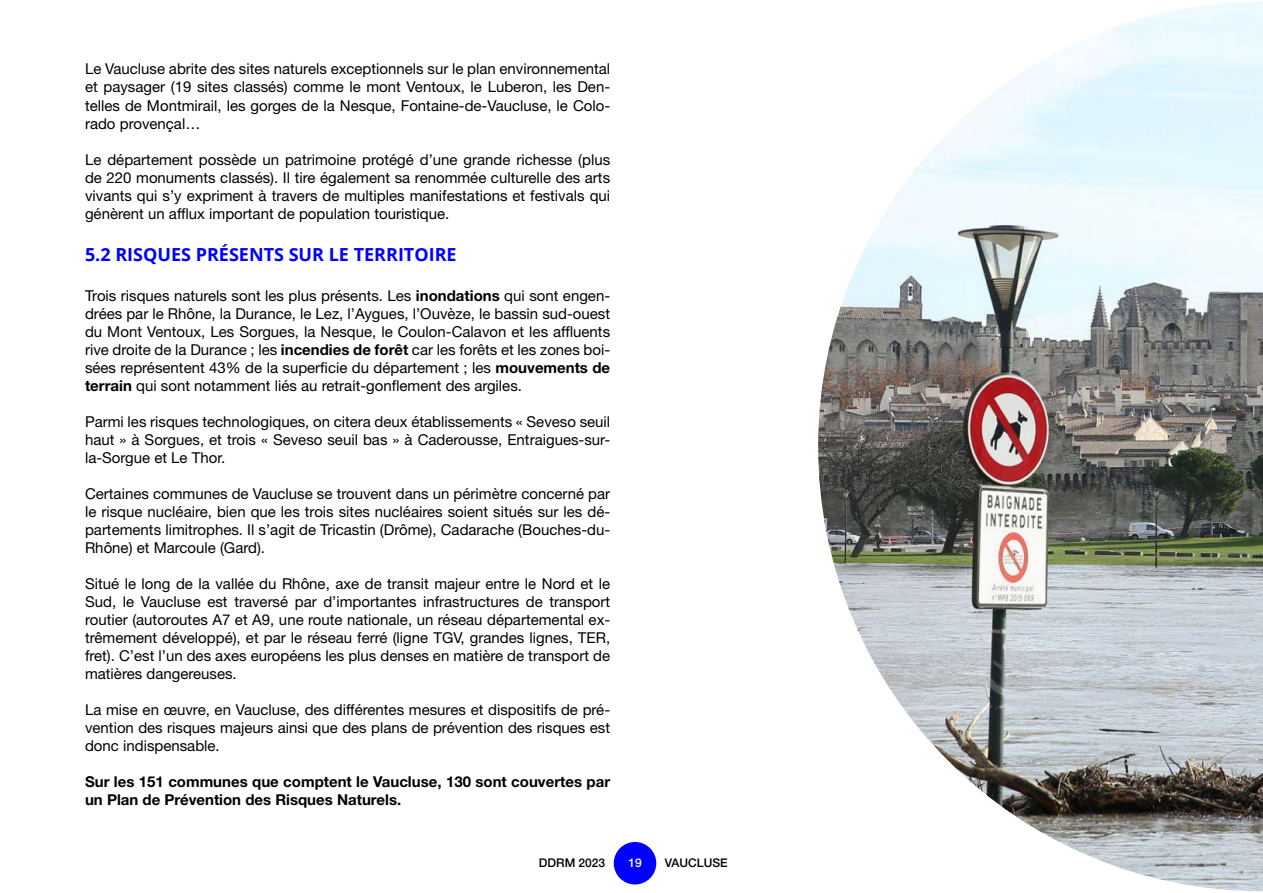
<style>
.page{position:relative;width:1263px;height:893px;background:#fff}
.page>*{position:absolute;margin:0;border:0;box-sizing:border-box;transform-origin:0 0}
.t1{font:700 18px "Open Sans";color:#00f}
.t2{font:15px/18px "Helvetica Neue LT Std";color:#000;text-align:justify}
.t3{font:700 15px/18px "Helvetica Neue LT Std";color:#000}
.t4{font:500 12px "Helvetica Neue LT Std";color:#000}
.t5{font:500 12px "Helvetica Neue LT Std";color:#fff}
.s1{font-weight:700}
</style>
<div class="page">
<div style="left:614px;top:842px;width:42px;height:42px;background:#00f;border-radius:50%"></div>
<svg style="left:818px;top:2px;width:445px;height:890px"></svg>
<p class="t2" style="left:85px;top:60px;width:527px">Le Vaucluse abrite des sites naturels exceptionnels sur le plan environnemental et paysager (19 sites classés) comme le mont Ventoux, le Luberon, les Den&shy;telles de Montmirail, les gorges de la Nesque, Fontaine-de-Vaucluse, le Colo&shy;rado provençal…</p>
<p class="t2" style="left:85px;top:150px;width:527px">Le département possède un patrimoine protégé d’une grande richesse (plus de 220 monuments classés). Il tire également sa renommée culturelle des arts vivants qui s’y expriment à travers de multiples manifestations et festivals qui génèrent un afflux important de population touristique.</p>
<p class="t1" style="left:85px;top:242px;width:373px">5.2 RISQUES PRÉSENTS SUR LE TERRITOIRE</p>
<p class="t2" style="left:85px;top:286px;width:527px">Trois risques naturels sont les plus présents. Les <span class="s1">inondations</span> qui sont engen&shy;drées par le Rhône, la Durance, le Lez, l’Aygues, l’Ouvèze, le bassin sud-ouest du Mont Ventoux, Les Sorgues, la Nesque, le Coulon-Calavon et les affluents rive droite de la Durance ; les <span class="s1">incendies de forêt</span> car les forêts et les zones boi&shy;sées représentent 43% de la superficie du département ; les <span class="s1">mouvements de terrain</span> qui sont notamment liés au retrait-gonflement des argiles.</p>
<p class="t2" style="left:85px;top:412px;width:527px">Parmi les risques technologiques, on citera deux établissements « Seveso seuil haut » à Sorgues, et trois « Seveso seuil bas » à Caderousse, Entraigues-sur&shy;la-Sorgue et Le Thor.</p>
<p class="t2" style="left:85px;top:484px;width:527px">Certaines communes de Vaucluse se trouvent dans un périmètre concerné par le risque nucléaire, bien que les trois sites nucléaires soient situés sur les dé&shy;partements limitrophes. Il s’agit de Tricastin (Drôme), Cadarache (Bouches-du-Rhône) et Marcoule (Gard).</p>
<p class="t2" style="left:85px;top:574px;width:527px">Situé le long de la vallée du Rhône, axe de transit majeur entre le Nord et le Sud, le Vaucluse est traversé par d’importantes infrastructures de transport routier (autoroutes A7 et A9, une route nationale, un réseau départemental ex&shy;trêmement développé), et par le réseau ferré (ligne TGV, grandes lignes, TER, fret). C’est l’un des axes européens les plus denses en matière de transport de matières dangereuses.</p>
<p class="t2" style="left:85px;top:700px;width:527px">La mise en œuvre, en Vaucluse, des différentes mesures et dispositifs de pré&shy;vention des risques majeurs ainsi que des plans de prévention des risques est donc indispensable.</p>
<p class="t3" style="left:85px;top:772px;width:527px">Sur les 151 communes que comptent le Vaucluse, 130 sont couvertes par un Plan de Prévention des Risques Naturels.</p>
<p class="t4" style="left:539px;top:855px;width:68px">DDRM 2023</p>
<p class="t5" style="left:628px;top:855px;width:15px">19</p>
<p class="t4" style="left:665px;top:856px;width:64px">VAUCLUSE</p>
</div>
